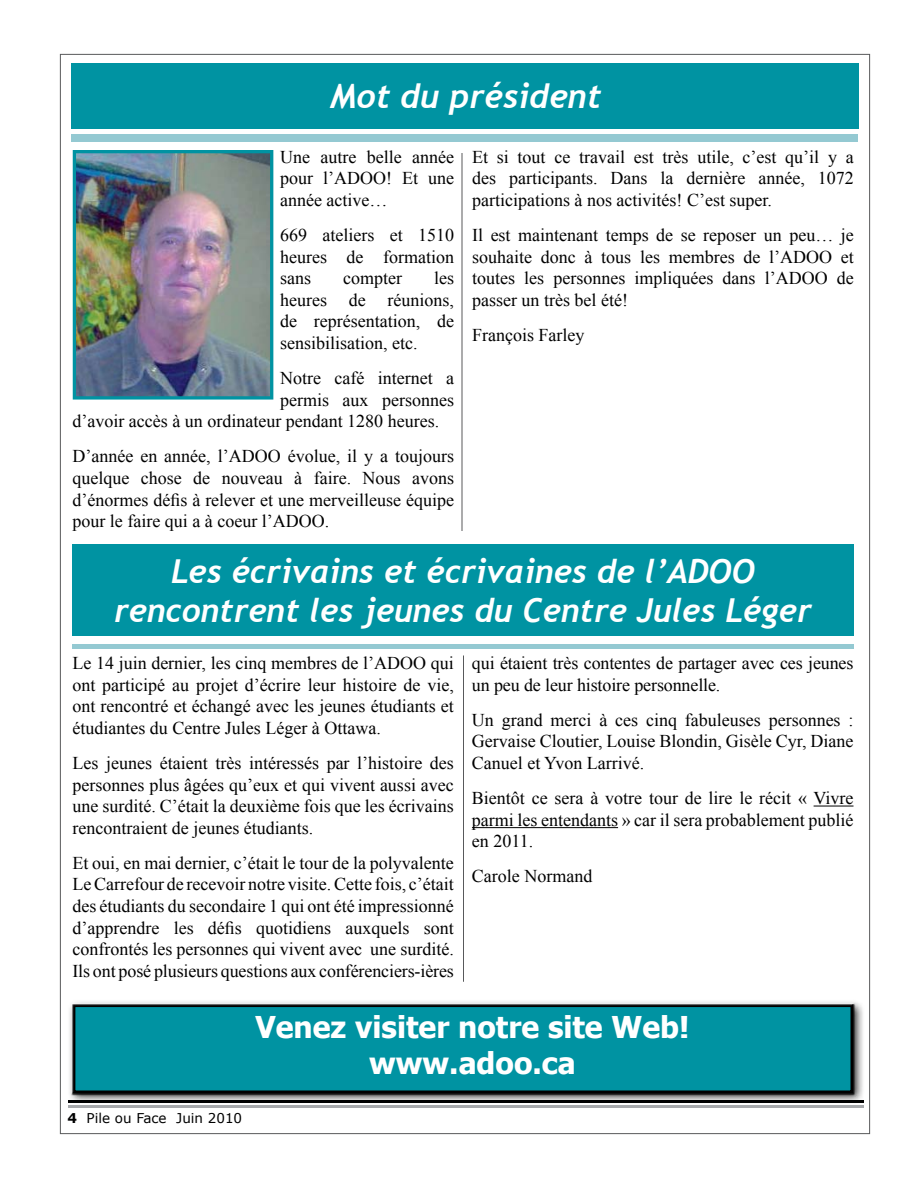
<style>
.page{position:relative;width:918px;height:1188px;background:#fff}
.page>*{position:absolute;margin:0;border:0;box-sizing:border-box;transform-origin:0 0}
.t1{font:italic 700 33.6px "Trebuchet";color:#fff}
.t2{font:italic 700 33px/39.6px "Trebuchet";color:#fff;text-align:center}
.t3{font:700 30px/36px "Tahoma";color:#fff;text-align:center}
.t4{font:18px/21.6px "Times New Roman";color:#000;text-align:justify}
.t5{font:13.5px "Verdana";color:#000}
.s1{font-weight:700}
</style>
<div class="page">
<div style="left:71px;top:63px;width:788px;height:65px;background:#0093a2"></div>
<div style="left:72px;top:134px;width:786px;height:8px;background:#94c9d2"></div>
<hr style="left:462px;top:153px;width:1px;height:378px;background:#58595b">
<hr style="left:463px;top:656px;width:1px;height:326px;background:#58595b">
<hr style="left:72px;top:644px;width:782px;height:4px;background:#94c9d2">
<div style="left:72px;top:544px;width:782px;height:92px;background:#0093a2"></div>
<hr style="left:814px;top:806px;width:40px;height:1px;background:#000">
<hr style="left:472px;top:827px;width:146px;height:1px;background:#000">
<img style="left:77px;top:154px;width:192px;height:242px">
<div style="left:73px;top:150px;width:200px;height:250px;border:3px solid #0093a2"></div>
<div style="left:67px;top:999px;width:804px;height:112px;background:#000;opacity:.75"></div>
<div style="left:64px;top:994px;width:800px;height:108px;background:#000;opacity:.75"></div>
<h1 class="t1" style="left:330px;top:76px;width:273px">Mot du président</h1>
<p class="t4" style="left:280px;top:146px;width:176px">Une autre belle année pour l’ADOO! Et une année active…</p>
<p class="t4" style="left:280px;top:224px;width:176px">669 ateliers et 1510 heures de formation sans</p>
<p class="t4" style="left:280px;top:267px;width:176px;text-indent:154px">les heures de réunions, de représentation, de sensibilisation, etc.</p>
<p class="t4" style="left:280px;top:367px;width:176px">Notre café internet a</p>
<p class="t4" style="left:280px;top:389px;width:176px">permis aux personnes</p>
<p class="t4" style="left:72px;top:410px;width:368px">d’avoir accès à un ordinateur pendant 1280 heures.</p>
<p class="t4" style="left:72px;top:445px;width:383px">D’année en année, l’ADOO évolue, il y a toujours quelque chose de nouveau à faire. Nous avons d’énormes défis à relever et une merveilleuse équipe pour le faire qui a à coeur l’ADOO.</p>
<p class="t4" style="left:343px;top:267px;width:60px">compter</p>
<p class="t4" style="left:472px;top:146px;width:383px">Et si tout ce travail est très utile, c’est qu’il y a des participants. Dans la dernière année, 1072 participations à nos activités! C’est super.</p>
<p class="t4" style="left:472px;top:224px;width:383px">Il est maintenant temps de se reposer un peu… je souhaite donc à tous les membres de l’ADOO et toutes les personnes impliquées dans l’ADOO de passer un très bel été!</p>
<p class="t4" style="left:472px;top:324px;width:114px">François Farley</p>
<h2 class="t2" style="left:114px;top:551px;width:699px">Les écrivains et écrivaines de l’ADOO rencontrent les jeunes du Centre Jules Léger</h2>
<p class="t4" style="left:72px;top:652px;width:383px">Le 14 juin dernier, les cinq membres de l’ADOO qui ont participé au projet d’écrire leur histoire de vie, ont rencontré et échangé avec les jeunes étudiants et étudiantes du Centre Jules Léger à Ottawa.</p>
<p class="t4" style="left:72px;top:752px;width:383px">Les jeunes étaient très intéressés par l’histoire des personnes plus âgées qu’eux et qui vivent aussi avec une surdité. C’était la deuxième fois que les écrivains rencontraient de jeunes étudiants.</p>
<p class="t4" style="left:72px;top:852px;width:383px">Et oui, en mai dernier, c’était le tour de la polyvalente Le Carrefour de recevoir notre visite. Cette fois, c’était des étudiants du secondaire 1 qui ont été impressionné d’apprendre les défis quotidiens auxquels sont confrontés les personnes qui vivent avec une surdité.<br>Ils ont posé plusieurs questions aux conférenciers-ières</p>
<p class="t4" style="left:472px;top:652px;width:383px">qui étaient très contentes de partager avec ces jeunes un peu de leur histoire personnelle.</p>
<p class="t4" style="left:472px;top:709px;width:383px">Un grand merci à ces cinq fabuleuses personnes :<br>Gervaise Cloutier, Louise Blondin, Gisèle Cyr, Diane Canuel et Yvon Larrivé.</p>
<p class="t4" style="left:472px;top:787px;width:383px">Bientôt ce sera à votre tour de lire le récit « Vivre parmi les entendants » car il sera probablement publié en 2011.</p>
<p class="t4" style="left:472px;top:865px;width:122px">Carole Normand</p>
<h3 class="t3" style="left:255px;top:1008px;width:436px">Venez visiter notre site Web! www.adoo.ca</h3>
<p class="t5" style="left:68px;top:1110px;width:176px"><span class="s1">4</span> Pile ou Face Juin 2010</p>
</div>
